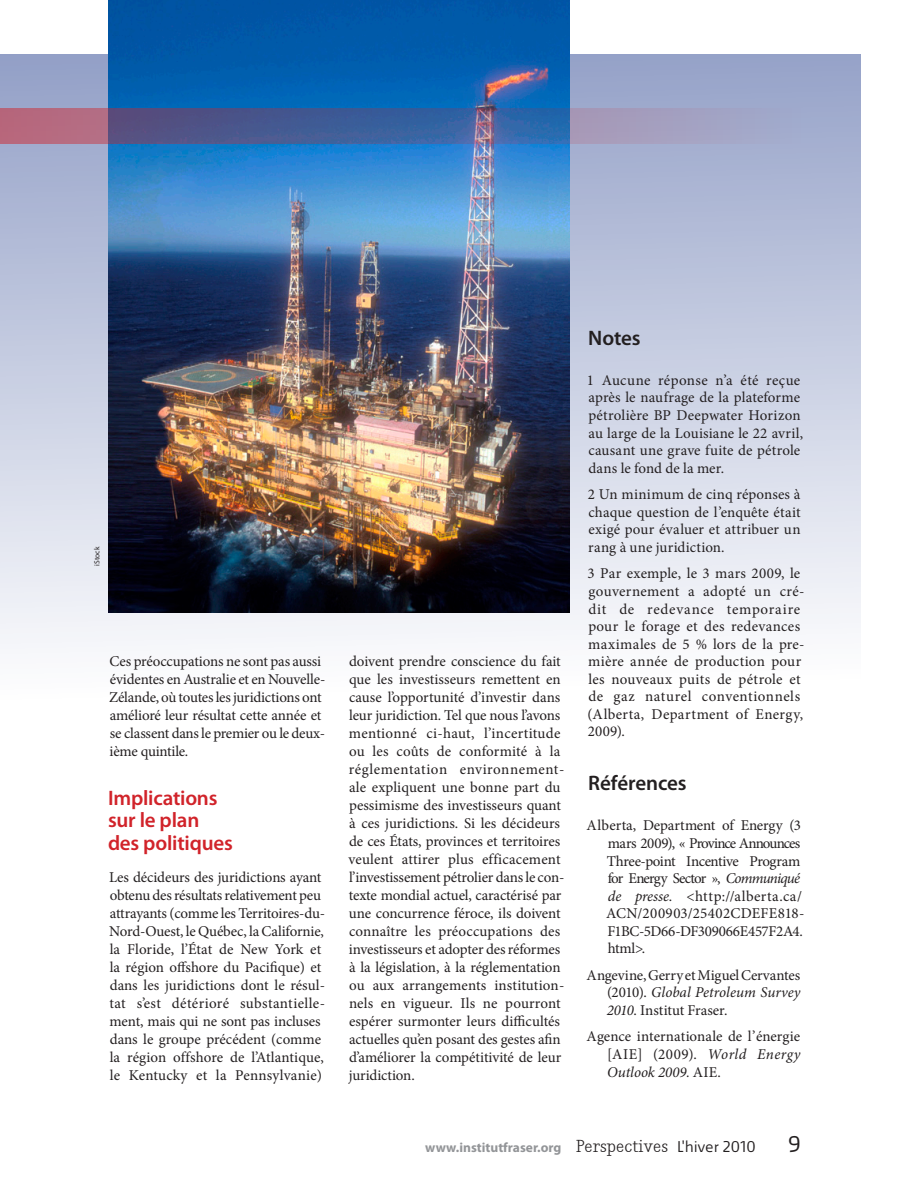
<style>
.page{position:relative;width:918px;height:1188px;background:#fff}
.page>*{position:absolute;margin:0;border:0;box-sizing:border-box;transform-origin:0 0}
.t1{font:24px "Mr Jones";color:#231f20}
.Subhead_1{font:600 21px/22.5px "Myriad Pro";letter-spacing:-.01em;color:#d1232a}
.Subhead_-_Refs___Not{font:600 21px "Myriad Pro";letter-spacing:-.005em;color:#231f20}
.Bodytext_-_2nd_para{font:15px/18px "Minion Pro";letter-spacing:-.005em;color:#231f20}
.Notes{font:15px/17.5px "Minion Pro";letter-spacing:.02em;color:#231f20}
.References{font:15px/17.5px "Minion Pro";letter-spacing:-.01em;color:#231f20;text-align:justify}
.t2{font:700 13.5px "Myriad Pro";color:#939598}
.Photo_credit{font:7.5px "Myriad Pro";letter-spacing:.01em;color:#231f20}
.s1{font-style:italic}
.s2{font-family:"Nadia Serif Normal";font-weight:400;font-size:16.5px;color:#231f20}
.s3{font-family:"Mr Jones";font-weight:400;font-size:16.5px;color:#231f20}
</style>
<div class="page">
<div style="left:0;top:54px;width:861px;height:648px;background:linear-gradient(to bottom,#95a2c8,#fffefe)"></div>
<img style="left:108px;top:0;width:462px;height:612px">
<svg style="left:0;top:108px;width:801px;height:36px;background:#6f729f"></svg>
<p class="Photo_credit" style="left:93px;top:566px;width:21px;rotate:-90deg">iStock</p>
<p class="Bodytext_-_2nd_para" style="left:109px;top:652px;width:218px">Ces préoccupations ne sont pas aussi évidentes en Australie et en Nouvelle-Zélande, où toutes les juridictions ont amélioré leur résultat cette année et se classent dans le premier ou le deux&shy;ième quintile.</p>
<p class="Subhead_1" style="left:108px;top:787px;width:126px">Implications sur le plan des politiques</p>
<p class="Bodytext_-_2nd_para" style="left:109px;top:868px;width:217px">Les décideurs des juridictions ayant obtenu des résultats relativement peu attrayants (comme les Territoires-du-Nord-Ouest, le Québec, la Californie, la Floride, l’État de New York et la région offshore du Pacifique) et dans les juridictions dont le résul&shy;tat s’est détérioré substantielle&shy;ment, mais qui ne sont pas incluses dans le groupe précédent (comme la région offshore de l’Atlantique, le Kentucky et la Pennsylvanie)</p>
<p class="Bodytext_-_2nd_para" style="left:348px;top:652px;width:218px">doivent prendre conscience du fait que les investisseurs remettent en cause l’opportunité d’investir dans leur juridiction. Tel que nous l’avons mentionné ci-haut, l’incertitude ou les coûts de conformité à la réglementation environnement&shy;ale expliquent une bonne part du pessimisme des investisseurs quant à ces juridictions. Si les décideurs de ces États, provinces et territoires veulent attirer plus efficacement l’investissement pétrolier dans le con&shy;texte mondial actuel, caractérisé par une concurrence féroce, ils doivent connaître les préoccupations des investisseurs et adopter des réformes à la législation, à la réglementation ou aux arrangements institution&shy;nels en vigueur. Ils ne pourront espérer surmonter leurs difficultés actuelles qu’en posant des gestes afin d’améliorer la compétitivité de leur juridiction.</p>
<p class="Subhead_-_Refs___Not" style="left:588px;top:326px;width:54px">Notes</p>
<p class="Notes" style="left:587px;top:371px;width:218px">1 Aucune réponse n’a été reçue après le naufrage de la plateforme pétrolière BP Deepwater Horizon au large de la Louisiane le 22 avril, causant une grave fuite de pétrole dans le fond de la mer.</p>
<p class="Notes" style="left:588px;top:486px;width:214px;text-align:justify">2 Un minimum de cinq réponses à chaque question de l’enquête était exigé pour évaluer et attribuer un rang à une juridiction.</p>
<p class="Notes" style="left:588px;top:565px;width:218px">3 Par exemple, le 3 mars 2009, le gouvernement a adopté un cré&shy;dit de redevance temporaire pour le forage et des redevances maximales de 5 % lors de la pre&shy;mière année de production pour les nouveaux puits de pétrole et de gaz naturel conventionnels (Alberta, Department of Energy,<br>2009).</p>
<p class="Subhead_-_Refs___Not" style="left:588px;top:772px;width:100px">Références</p>
<p class="References" style="left:606px;top:817px;width:200px;text-align:left;text-indent:-20px">Alberta, Department of Energy (3 mars 2009), « Province Announces<br>Three-point Incentive Program for Energy Sector », <span class="s1">Communiqué de presse</span>. &lt;http://alberta.ca/<br>ACN/200903/25402CDEFE818-<br>F1BC-5D66-DF309066E457F2A4. html&gt;.</p>
<p class="References" style="left:607px;top:966px;width:195px;text-indent:-20px">Angevine, Gerry et Miguel Cervantes (2010). <span class="s1">Global Petroleum Survey 2010</span>. Institut Fraser.</p>
<p class="References" style="left:607px;top:1028px;width:195px;text-indent:-21px">Agence internationale de l’énergie [AIE] (2009). <span class="s1">World Energy Outlook 2009.</span> AIE.</p>
<p class="t2" style="left:425px;top:1140px;width:332px">www.institutfraser.org <span class="s2">Perspectives</span> <span class="s3">L'hiver 2010</span></p>
<p class="t1" style="left:788px;top:1131px;width:14px">9</p>
</div>
